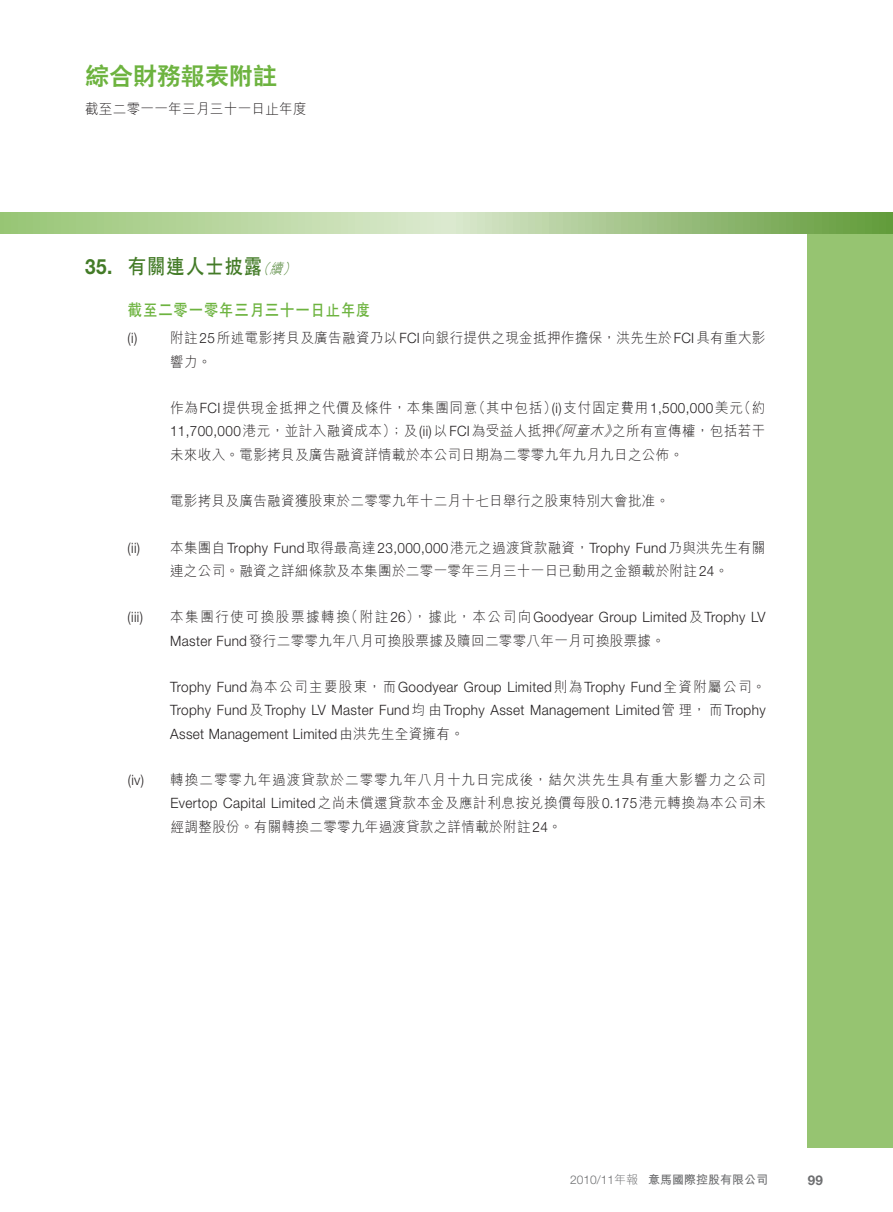
<style>
.page{position:relative;width:893px;height:1212px;background:#fff}
.page>*{position:absolute;margin:0;border:0;box-sizing:border-box;transform-origin:0 0}
.t1{font:24px "C Hei 2 HK Xbold E Ten B5 H";color:#6db33f}
.t2{font:21px "C Hei 2 HK Bold E Ten B5 H";letter-spacing:.025em;color:#437b27;scale:.9 1}
.t3{font:16.5px "C Hei 2 HK Bold E Ten B5 H";letter-spacing:.025em;color:#6db33f;scale:.9 1}
.t4{font:14.25px/23.2px "M Hei HK Light E Ten B5 H";letter-spacing:.025em;color:#231f20;text-align:justify;scale:.95 1}
.t5{font:300 14.25px/23.2px "Helvetica Neue LT Std";letter-spacing:.025em;color:#231f20;text-align:justify;scale:.95 1}
.t6{font:700 13.5px "Helvetica Neue LT Std";color:#6d6e70}
.t7{font:12px "M Hei HK Bold E Ten B5 H";color:#6d6e70}
.s1{font-family:"Helvetica Neue LT Std";font-weight:700}
.s2{font-family:"M Hei HK Light E Ten B5 H";font-style:italic;font-size:14.25px}
.s3{font-family:"Helvetica Neue LT Std";font-weight:300}
.s4{font-style:italic}
.s5{font-family:"M Hei HK Light E Ten B5 H";font-weight:400}
.s6{font-family:"M Hei HK Light E Ten B5 H"}
</style>
<div class="page">
<div style="left:808px;top:216px;width:85px;height:932px;background:#96c471"></div>
<svg style="left:0;top:213px;width:893px;height:21px;background:#aacb90"></svg>
<h1 class="t1" style="left:85px;top:67px;width:193px">綜合財務報表附註</h1>
<p class="t4" style="left:85px;top:99px;width:235px">截至二零一一年三月三十一日止年度</p>
<h2 class="t2" style="left:85px;top:258px;width:239px"><span class="s1">35.</span> 有關連人士披露<span class="s2">（續）</span></h2>
<p class="t3" style="left:128px;top:303px;width:272px">截至二零一零年三月三十一日止年度</p>
<p class="t4" style="left:170px;top:328px;width:628px;text-indent:-43px"><span class="s3">(i)</span> 附註<span class="s3">25</span>所述電影拷貝及廣告融資乃以<span class="s3">FCI</span>向銀行提供之現金抵押作擔保，洪先生於<span class="s3">FCI</span>具有重大影響力。</p>
<p class="t4" style="left:170px;top:398px;width:628px">作為<span class="s3">FCI</span>提供現金抵押之代價及條件，本集團同意（其中包括）<span class="s3">(i)</span>支付固定費用<span class="s3">1,500,000</span>美元（約<span class="s3">11,700,000</span>港元，並計入融資成本）；及<span class="s3">(ii)</span>以<span class="s3">FCI</span>為受益人抵押<span class="s4">《阿童木》</span>之所有宣傳權，包括若干未來收入。電影拷貝及廣告融資詳情載於本公司日期為二零零九年九月九日之公佈。</p>
<p class="t4" style="left:170px;top:491px;width:527px">電影拷貝及廣告融資獲股東於二零零九年十二月十七日舉行之股東特別大會批准。</p>
<p class="t5" style="left:128px;top:538px;width:15px">(ii)</p>
<p class="t5" style="left:170px;top:538px;width:628px"><span class="s5">本集團自</span>Trophy Fund<span class="s5">取得最高達</span>23,000,000<span class="s5">港元之過渡貸款融資，</span>Trophy Fund<span class="s5">乃與洪先生有關</span></p>
<p class="t4" style="left:170px;top:561px;width:589px">連之公司。融資之詳細條款及本集團於二零一零年三月三十一日已動用之金額載於附註<span class="s3">24</span>。</p>
<p class="t5" style="left:128px;top:607px;width:18px">(iii)</p>
<p class="t5" style="left:170px;top:607px;width:628px"><span class="s5">本集團行使可換股票據轉換（附註</span>26<span class="s5">），據此，本公司向</span>Goodyear Group Limited<span class="s5">及</span>Trophy LV</p>
<p class="t4" style="left:170px;top:630px;width:522px"><span class="s3">Master Fund</span>發行二零零九年八月可換股票據及贖回二零零八年一月可換股票據。</p>
<p class="t5" style="left:170px;top:677px;width:628px">Trophy Fund<span class="s5">為本公司主要股東，而</span>Goodyear Group Limited<span class="s5">則為</span>Trophy Fund<span class="s5">全資附屬公司。</span>Trophy Fund<span class="s5">及</span>Trophy LV Master Fund<span class="s5">均由</span>Trophy Asset Management Limited<span class="s5">管理，而</span>Trophy Asset Management Limited<span class="s5">由洪先生全資擁有。</span></p>
<p class="t5" style="left:128px;top:770px;width:19px">(iv)</p>
<p class="t4" style="left:170px;top:770px;width:629px">轉換二零零九年過渡貸款於二零零九年八月十九日完成後，結欠洪先生具有重大影響力之公司<span class="s3">Evertop Capital Limited</span>之尚未償還貸款本金及應計利息按兌換價每股<span class="s3">0.175</span>港元轉換為本公司未經調整股份。有關轉換二零零九年過渡貸款之詳情載於附註<span class="s3">24</span>。</p>
<p class="t7" style="left:570px;top:1175px;width:200px"><span class="s3">2010/11</span><span class="s6">年報</span> 意馬國際控股有限公司</p>
<p class="t6" style="left:808px;top:1175px;width:17px">99</p>
</div>
